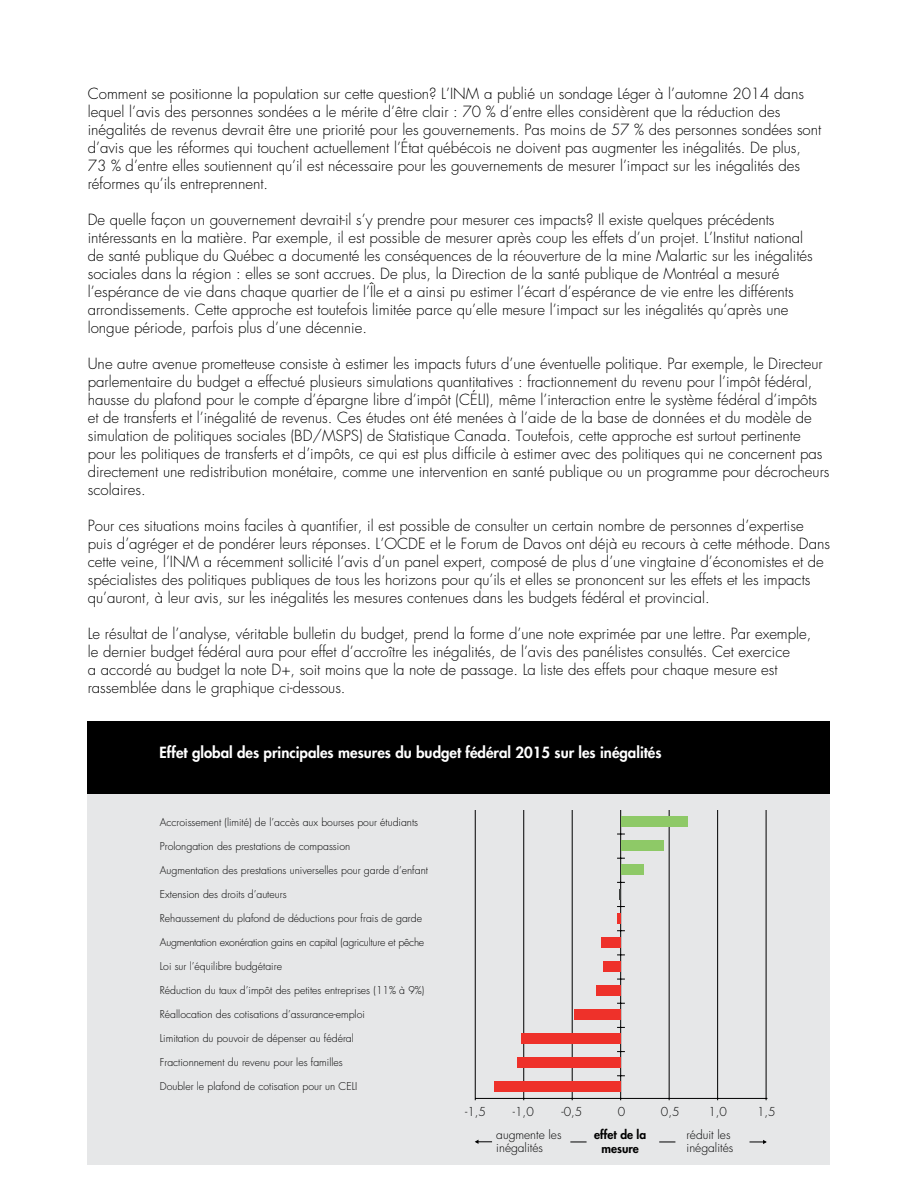
<style>
.page{position:relative;width:918px;height:1188px;background:#fff}
.page>*{position:absolute;margin:0;border:0;box-sizing:border-box;transform-origin:0 0}
.t1{font:300 15px/18px "Futura";color:#000}
.t2{font:800 15px "Futura";color:#fff}
.t3{font:300 12px/13.5px "Futura";color:#000}
.t4{font:800 12px/13.5px "Futura";color:#000;text-align:center}
.t5{font:300 10.5px "Futura";color:#000}
.t6{font:300 10.5px "Futura";letter-spacing:-.02em;color:#000}
</style>
<div class="page">
<div style="left:88px;top:727px;width:742px;height:437px;background:#e6e7e8"></div>
<div style="left:88px;top:721px;width:742px;height:73px;background:#000"></div>
<hr style="left:475px;top:810px;width:1px;height:290px;background:#000">
<hr style="left:523px;top:810px;width:1px;height:290px;background:#000">
<hr style="left:572px;top:810px;width:1px;height:290px;background:#000">
<hr style="left:620px;top:810px;width:1px;height:290px;background:#000">
<hr style="left:669px;top:810px;width:1px;height:290px;background:#000">
<hr style="left:717px;top:810px;width:1px;height:290px;background:#000">
<hr style="left:766px;top:810px;width:1px;height:290px;background:#000">
<hr style="left:475px;top:1098px;width:292px;height:1px;background:#000">
<div style="left:495px;top:1082px;width:126px;height:10px;background:#ee312a"></div>
<div style="left:518px;top:1058px;width:103px;height:10px;background:#ee312a"></div>
<div style="left:522px;top:1034px;width:99px;height:10px;background:#ee312a"></div>
<div style="left:574px;top:1010px;width:47px;height:10px;background:#ee312a"></div>
<div style="left:596px;top:986px;width:25px;height:10px;background:#ee312a"></div>
<div style="left:603px;top:962px;width:18px;height:10px;background:#ee312a"></div>
<div style="left:602px;top:938px;width:19px;height:10px;background:#ee312a"></div>
<div style="left:622px;top:817px;width:66px;height:10px;background:#8ec967"></div>
<div style="left:622px;top:841px;width:42px;height:10px;background:#8ec967"></div>
<div style="left:622px;top:865px;width:22px;height:10px;background:#8ec967"></div>
<hr style="left:617px;top:914px;width:4px;height:10px;background:#ee312a">
<svg style="left:619px;top:890px;width:2px;height:10px"></svg>
<svg style="left:475px;top:1140px;width:17px;height:4px"></svg>
<svg style="left:659px;top:1142px;width:16px;height:1px"></svg>
<svg style="left:570px;top:1142px;width:17px;height:1px"></svg>
<svg style="left:750px;top:1140px;width:17px;height:4px"></svg>
<p class="t1" style="left:88px;top:85px;width:735px">Comment se positionne la population sur cette question? L’INM a publié un sondage Léger à l’automne 2014 dans lequel l’avis des personnes sondées a le mérite d’être clair : 70 % d’entre elles considèrent que la réduction des inégalités de revenus devrait être une priorité pour les gouvernements. Pas moins de 57 % des personnes sondées sont d’avis que les réformes qui touchent actuellement l’État québécois ne doivent pas augmenter les inégalités. De plus, 73 % d’entre elles soutiennent qu’il est nécessaire pour les gouvernements de mesurer l’impact sur les inégalités des réformes qu’ils entreprennent.</p>
<p class="t1" style="left:88px;top:211px;width:727px">De quelle façon un gouvernement devrait-il s’y prendre pour mesurer ces impacts? Il existe quelques précédents intéressants en la matière. Par exemple, il est possible de mesurer après coup les effets d’un projet. L’Institut national de santé publique du Québec a documenté les conséquences de la réouverture de la mine Malartic sur les inégalités sociales dans la région : elles se sont accrues. De plus, la Direction de la santé publique de Montréal a mesuré l’espérance de vie dans chaque quartier de l’Île et a ainsi pu estimer l’écart d’espérance de vie entre les différents arrondissements. Cette approche est toutefois limitée parce qu’elle mesure l’impact sur les inégalités qu’après une longue période, parfois plus d’une décennie.</p>
<p class="t1" style="left:88px;top:355px;width:743px">Une autre avenue prometteuse consiste à estimer les impacts futurs d’une éventuelle politique. Par exemple, le Directeur parlementaire du budget a effectué plusieurs simulations quantitatives : fractionnement du revenu pour l’impôt fédéral, hausse du plafond pour le compte d’épargne libre d’impôt (CÉLI), même l’interaction entre le système fédéral d’impôts et de transferts et l’inégalité de revenus. Ces études ont été menées à l’aide de la base de données et du modèle de simulation de politiques sociales (BD/MSPS) de Statistique Canada. Toutefois, cette approche est surtout pertinente pour les politiques de transferts et d’impôts, ce qui est plus difficile à estimer avec des politiques qui ne concernent pas directement une redistribution monétaire, comme une intervention en santé publique ou un programme pour décrocheurs scolaires.</p>
<p class="t1" style="left:88px;top:517px;width:744px">Pour ces situations moins faciles à quantifier, il est possible de consulter un certain nombre de personnes d’expertise puis d’agréger et de pondérer leurs réponses. L’OCDE et le Forum de Davos ont déjà eu recours à cette méthode. Dans cette veine, l’INM a récemment sollicité l’avis d’un panel expert, composé de plus d’une vingtaine d’économistes et de spécialistes des politiques publiques de tous les horizons pour qu’ils et elles se prononcent sur les effets et les impacts qu’auront, à leur avis, sur les inégalités les mesures contenues dans les budgets fédéral et provincial.</p>
<p class="t1" style="left:88px;top:625px;width:725px">Le résultat de l’analyse, véritable bulletin du budget, prend la forme d’une note exprimée par une lettre. Par exemple, le dernier budget fédéral aura pour effet d’accroître les inégalités, de l’avis des panélistes consultés. Cet exercice<br>a accordé au budget la note D+, soit moins que la note de passage. La liste des effets pour chaque mesure est rassemblée dans le graphique ci-dessous.</p>
<p class="t2" style="left:160px;top:743px;width:503px">Effet global des principales mesures du budget fédéral 2015 sur les inégalités</p>
<p class="t5" style="left:160px;top:815px;width:260px">Accroissement (limité) de l’accès aux bourses pour étudiants</p>
<p class="t5" style="left:160px;top:839px;width:192px">Prolongation des prestations de compassion</p>
<p class="t5" style="left:160px;top:863px;width:270px">Augmentation des prestations universelles pour garde d’enfant</p>
<p class="t5" style="left:160px;top:887px;width:128px">Extension des droits d’auteurs</p>
<p class="t5" style="left:160px;top:911px;width:264px">Rehaussement du plafond de déductions pour frais de garde</p>
<p class="t6" style="left:160px;top:935px;width:266px">Augmentation exonération gains en capital (agriculture et pêche</p>
<p class="t5" style="left:160px;top:959px;width:124px">Loi sur l’équilibre budgétaire</p>
<p class="t5" style="left:160px;top:983px;width:266px">Réduction du taux d’impôt des petites entreprises (11% à 9%)</p>
<p class="t5" style="left:160px;top:1007px;width:207px">Réallocation des cotisations d’assurance-emploi</p>
<p class="t5" style="left:160px;top:1031px;width:196px">Limitation du pouvoir de dépenser au fédéral</p>
<p class="t5" style="left:160px;top:1055px;width:185px">Fractionnement du revenu pour les familles</p>
<p class="t5" style="left:160px;top:1079px;width:199px">Doubler le plafond de cotisation pour un CELI</p>
<p class="t3" style="left:465px;top:1105px;width:22px">-1,5</p>
<p class="t3" style="left:513px;top:1105px;width:22px">-1,0</p>
<p class="t3" style="left:562px;top:1105px;width:22px">-0,5</p>
<p class="t3" style="left:618px;top:1105px;width:9px">0</p>
<p class="t3" style="left:661px;top:1105px;width:20px">0,5</p>
<p class="t3" style="left:708px;top:1105px;width:20px">1,0</p>
<p class="t3" style="left:757px;top:1105px;width:20px">1,5</p>
<p class="t3" style="left:496px;top:1128px;width:67px">augmente les inégalités</p>
<p class="t3" style="left:687px;top:1128px;width:48px">réduit les inégalités</p>
<p class="t4" style="left:594px;top:1128px;width:53px">effet de la mesure</p>
</div>
